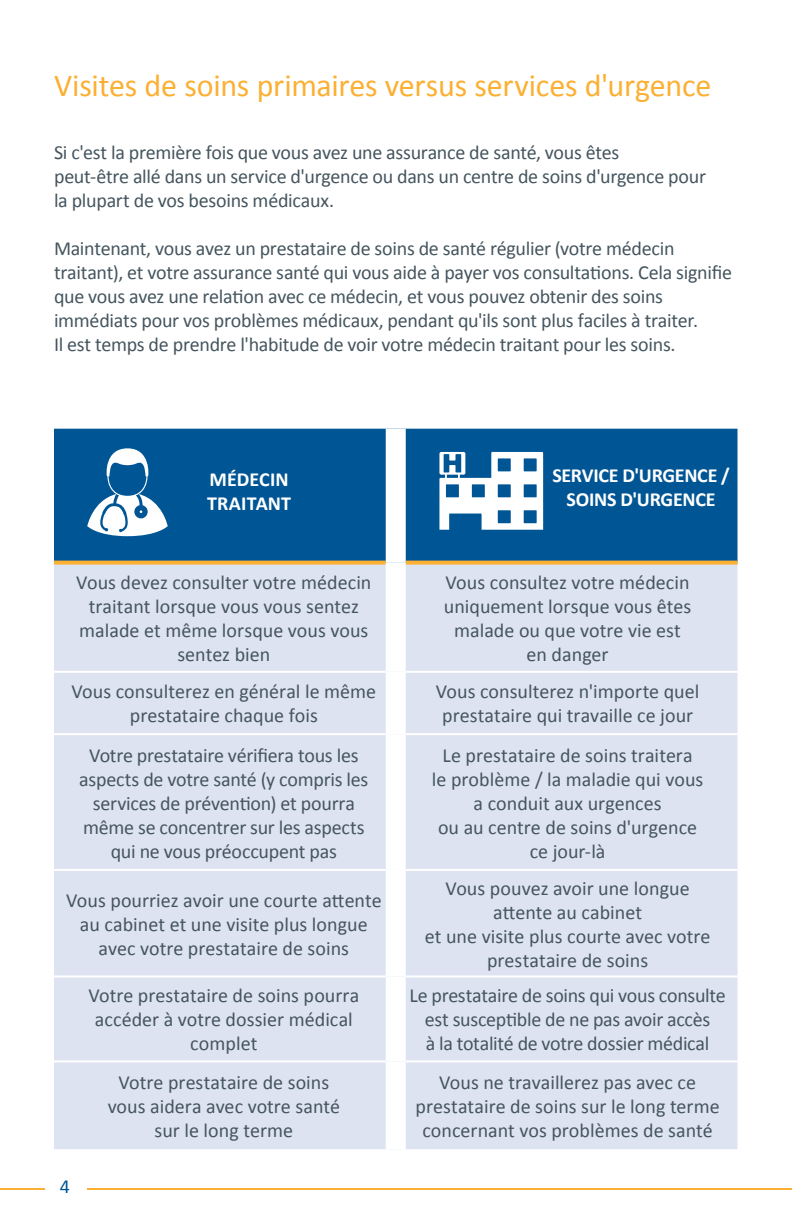
<style>
.page{position:relative;width:792px;height:1224px;background:#fff}
.page>*{position:absolute;margin:0;border:0;box-sizing:border-box;transform-origin:0 0}
.Subsection{font:32px "Calibri";letter-spacing:-.01em;color:#fbb033}
.Section{font:20px/24px "Calibri";color:#45555f;text-align:center}
.Text{font:20px/24px "Calibri";letter-spacing:-.015em;color:#45555f}
.Section-2{font:700 20px/24px "Calibri";letter-spacing:-.01em;color:#fff}
.t1{font:20px "Calibri";color:#005595}
</style>
<div class="page">
<hr style="left:87px;top:1188px;width:705px;height:2px;background:#fbb033">
<hr style="left:0;top:1188px;width:44px;height:2px;background:#fbb033">
<div style="left:54px;top:429px;width:684px;height:132px;background:#005595"></div>
<div style="left:54px;top:565px;width:684px;height:584px;background:#dde3f0"></div>
<hr style="left:54px;top:671px;width:332px;height:2px;background:#fff">
<hr style="left:406px;top:671px;width:332px;height:2px;background:#fff">
<hr style="left:54px;top:733px;width:332px;height:2px;background:#fff">
<hr style="left:406px;top:733px;width:332px;height:2px;background:#fff">
<hr style="left:54px;top:869px;width:332px;height:2px;background:#fff">
<hr style="left:406px;top:869px;width:332px;height:2px;background:#fff">
<hr style="left:54px;top:975px;width:332px;height:2px;background:#fff">
<hr style="left:406px;top:975px;width:332px;height:2px;background:#fff">
<hr style="left:54px;top:1060px;width:332px;height:2px;background:#fff">
<hr style="left:406px;top:1060px;width:332px;height:2px;background:#fff">
<svg style="left:54px;top:561px;width:332px;height:4px"></svg>
<svg style="left:406px;top:561px;width:332px;height:4px"></svg>
<div style="left:386px;top:429px;width:20px;height:134px;background:#fff"></div>
<div style="left:386px;top:563px;width:20px;height:109px;background:#fff"></div>
<div style="left:386px;top:672px;width:20px;height:62px;background:#fff"></div>
<div style="left:386px;top:734px;width:20px;height:136px;background:#fff"></div>
<div style="left:386px;top:870px;width:20px;height:106px;background:#fff"></div>
<div style="left:386px;top:976px;width:20px;height:85px;background:#fff"></div>
<div style="left:386px;top:1061px;width:20px;height:88px;background:#fff"></div>
<svg style="left:87px;top:448px;width:81px;height:88px"></svg>
<svg style="left:439px;top:452px;width:104px;height:78px"></svg>
<p class="Subsection" style="left:54px;top:65px;width:659px">Visites de soins primaires versus services d'urgence</p>
<p class="Text" style="left:54px;top:140px;width:654px">Si c'est la première fois que vous avez une assurance de santé, vous êtes<br>peut-être allé dans un service d'urgence ou dans un centre de soins d'urgence pour la plupart de vos besoins médicaux.</p>
<p class="Text" style="left:54px;top:236px;width:680px">Maintenant, vous avez un prestataire de soins de santé régulier (votre médecin traitant), et votre assurance santé qui vous aide à payer vos consultations. Cela signifie que vous avez une relation avec ce médecin, et vous pouvez obtenir des soins immédiats pour vos problèmes médicaux, pendant qu'ils sont plus faciles à traiter.<br>Il est temps de prendre l'habitude de voir votre médecin traitant pour les soins.</p>
<p class="Section-2" style="left:207px;top:467px;width:86px">MÉDECIN<br>TRAITANT</p>
<p class="Section-2" style="left:552px;top:464px;width:179px;text-align:center">SERVICE D'URGENCE /<br>SOINS D'URGENCE</p>
<p class="Section" style="left:76px;top:570px;width:297px">Vous devez consulter votre médecin traitant lorsque vous vous sentez malade et même lorsque vous vous sentez bien</p>
<p class="Section" style="left:444px;top:570px;width:249px">Vous consultez votre médecin uniquement lorsque vous êtes malade ou que votre vie est en danger</p>
<p class="Section" style="left:71px;top:680px;width:306px">Vous consulterez en général le même prestataire chaque fois</p>
<p class="Section" style="left:436px;top:680px;width:265px">Vous consulterez n'importe quel prestataire qui travaille ce jour</p>
<p class="Section" style="left:79px;top:743px;width:291px">Votre prestataire vérifiera tous les aspects de votre santé (y compris les services de prévention) et pourra même se concentrer sur les aspects qui ne vous préoccupent pas</p>
<p class="Section" style="left:432px;top:743px;width:273px">Le prestataire de soins traitera<br>le problème / la maladie qui vous a conduit aux urgences<br>ou au centre de soins d'urgence ce jour-là</p>
<p class="Section" style="left:66px;top:888px;width:317px">Vous pourriez avoir une courte attente au cabinet et une visite plus longue avec votre prestataire de soins</p>
<p class="Section" style="left:425px;top:876px;width:287px">Vous pouvez avoir une longue attente au cabinet<br>et une visite plus courte avec votre prestataire de soins</p>
<p class="t1" style="left:60px;top:1174px;width:12px">4</p>
<p class="Section" style="left:88px;top:984px;width:272px">Votre prestataire de soins pourra accéder à votre dossier médical complet</p>
<p class="Section" style="left:409px;top:984px;width:318px">Le prestataire de soins qui vous consulte est susceptible de ne pas avoir accès<br>à la totalité de votre dossier médical</p>
<p class="Section" style="left:108px;top:1070px;width:234px">Votre prestataire de soins vous aidera avec votre santé sur le long terme</p>
<p class="Section" style="left:416px;top:1070px;width:306px">Vous ne travaillerez pas avec ce prestataire de soins sur le long terme concernant vos problèmes de santé</p>
</div>
